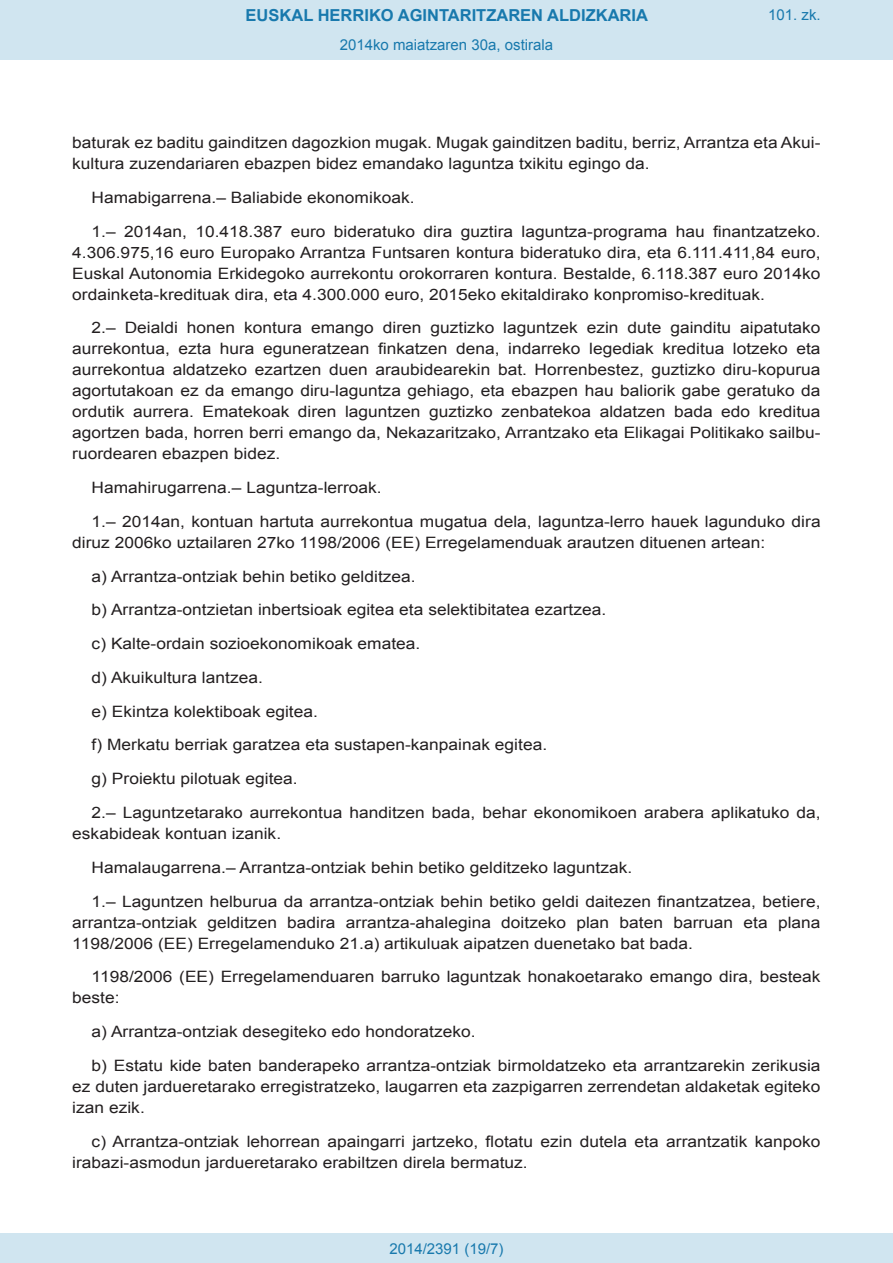
<style>
.page{position:relative;width:893px;height:1263px;background:#fff}
.page>*{position:absolute;margin:0;border:0;box-sizing:border-box;transform-origin:0 0}
.t1{font:700 16.5px "Arial";color:#1879ad}
.BOPVDetalle{font:15.6px/21px "Arial";color:#231f20;scale:1.11 1}
.Paginacion_Centro{font:15px "Arial";color:#1879ad}
</style>
<div class="page">
<div style="left:0;top:0;width:893px;height:60px;background:#d0e5f0"></div>
<div style="left:0;top:1233px;width:893px;height:30px;background:#d0e5f0"></div>
<p class="t1" style="left:246px;top:4px;width:404px">EUSKAL HERRIKO AGINTARITZAREN ALDIZKARIA</p>
<p class="Paginacion_Centro" style="left:340px;top:35px;width:215px">2014ko maiatzaren 30a, ostirala</p>
<p class="Paginacion_Centro" style="left:768px;top:5px;width:54px">101. zk.</p>
<p class="BOPVDetalle" style="left:72px;top:132px;width:676px">baturak ez baditu gainditzen dagozkion mugak. Mugak gainditzen baditu, berriz, Arrantza eta Akui&shy;kultura zuzendariaren ebazpen bidez emandako laguntza txikitu egingo da.</p>
<p class="BOPVDetalle" style="left:92px;top:187px;width:292px">Hamabigarrena.– Baliabide ekonomikoak.</p>
<p class="BOPVDetalle" style="left:72px;top:221px;width:676px;text-align:justify;text-indent:19px">1.– 2014an, 10.418.387 euro bideratuko dira guztira laguntza-programa hau finantzatzeko.<br>4.306.975,16 euro Europako Arrantza Funtsaren kontura bideratuko dira, eta 6.111.411,84 euro, Euskal Autonomia Erkidegoko aurrekontu orokorraren kontura. Bestalde, 6.118.387 euro 2014ko ordainketa-kredituak dira, eta 4.300.000 euro, 2015eko ekitaldirako konpromiso-kredituak.</p>
<p class="BOPVDetalle" style="left:72px;top:318px;width:676px;text-align:justify;text-indent:19px">2.– Deialdi honen kontura emango diren guztizko laguntzek ezin dute gainditu aipatutako aurrekontua, ezta hura eguneratzean finkatzen dena, indarreko legediak kreditua lotzeko eta aurrekontua aldatzeko ezartzen duen araubidearekin bat. Horrenbestez, guztizko diru-kopurua agortutakoan ez da emango diru-laguntza gehiago, eta ebazpen hau baliorik gabe geratuko da ordutik aurrera. Ematekoak diren laguntzen guztizko zenbatekoa aldatzen bada edo kreditua agortzen bada, horren berri emango da, Nekazaritzako, Arrantzako eta Elikagai Politikako sailbu&shy;ruordearen ebazpen bidez.</p>
<p class="BOPVDetalle" style="left:92px;top:477px;width:263px">Hamahirugarrena.– Laguntza-lerroak.</p>
<p class="BOPVDetalle" style="left:72px;top:511px;width:676px;text-indent:19px">1.– 2014an, kontuan hartuta aurrekontua mugatua dela, laguntza-lerro hauek lagunduko dira diruz 2006ko uztailaren 27ko 1198/2006 (EE) Erregelamenduak arautzen dituenen artean:</p>
<p class="BOPVDetalle" style="left:92px;top:566px;width:293px">a) Arrantza-ontziak behin betiko gelditzea.</p>
<p class="BOPVDetalle" style="left:92px;top:600px;width:465px">b) Arrantza-ontzietan inbertsioak egitea eta selektibitatea ezartzea.</p>
<p class="BOPVDetalle" style="left:92px;top:633px;width:298px">c) Kalte-ordain sozioekonomikoak ematea.</p>
<p class="BOPVDetalle" style="left:92px;top:667px;width:156px">d) Akuikultura lantzea.</p>
<p class="BOPVDetalle" style="left:92px;top:701px;width:205px">e) Ekintza kolektiboak egitea.</p>
<p class="BOPVDetalle" style="left:92px;top:735px;width:412px">f) Merkatu berriak garatzea eta sustapen-kanpainak egitea.</p>
<p class="BOPVDetalle" style="left:92px;top:768px;width:187px">g) Proiektu pilotuak egitea.</p>
<p class="BOPVDetalle" style="left:72px;top:802px;width:676px;text-indent:19px">2.– Laguntzetarako aurrekontua handitzen bada, behar ekonomikoen arabera aplikatuko da, eskabideak kontuan izanik.</p>
<p class="BOPVDetalle" style="left:92px;top:857px;width:489px">Hamalaugarrena.– Arrantza-ontziak behin betiko gelditzeko laguntzak.</p>
<p class="BOPVDetalle" style="left:72px;top:891px;width:676px;text-align:justify;text-indent:19px">1.– Laguntzen helburua da arrantza-ontziak behin betiko geldi daitezen finantzatzea, betiere, arrantza-ontziak gelditzen badira arrantza-ahalegina doitzeko plan baten barruan eta plana 1198/2006 (EE) Erregelamenduko 21.a) artikuluak aipatzen duenetako bat bada.</p>
<p class="BOPVDetalle" style="left:72px;top:966px;width:676px;text-indent:19px">1198/2006 (EE) Erregelamenduaren barruko laguntzak honakoetarako emango dira, besteak beste:</p>
<p class="BOPVDetalle" style="left:92px;top:1021px;width:347px">a) Arrantza-ontziak desegiteko edo hondoratzeko.</p>
<p class="BOPVDetalle" style="left:72px;top:1055px;width:676px;text-align:justify;text-indent:19px">b) Estatu kide baten banderapeko arrantza-ontziak birmoldatzeko eta arrantzarekin zerikusia ez duten jardueretarako erregistratzeko, laugarren eta zazpigarren zerrendetan aldaketak egiteko izan ezik.</p>
<p class="BOPVDetalle" style="left:72px;top:1131px;width:676px;text-indent:19px">c) Arrantza-ontziak lehorrean apaingarri jartzeko, flotatu ezin dutela eta arrantzatik kanpoko irabazi-asmodun jardueretarako erabiltzen direla bermatuz.</p>
<p class="Paginacion_Centro" style="left:389px;top:1238px;width:116px">2014/2391 (19/7)</p>
</div>
